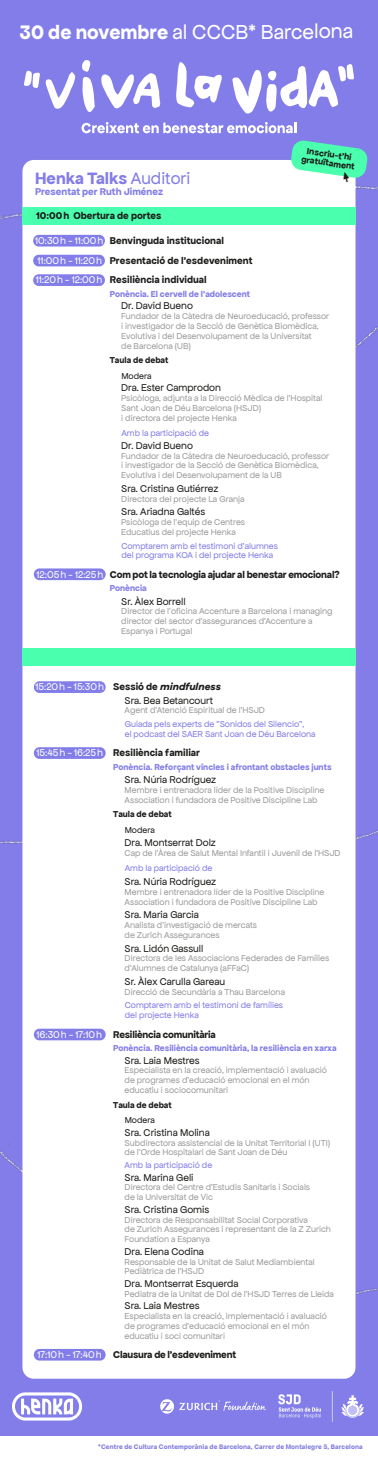
<style>
.page{position:relative;width:378px;height:1458px;background:#fff}
.page>*{position:absolute;margin:0;border:0;box-sizing:border-box;transform-origin:0 0}
.t1{font:21.49px "Apfel Grotezk";color:#fff}
.t2{font:700 17.5px "Apfel Grotezk";color:#827de8}
.t3{font:10.5px "Apfel Grotezk";color:#1d1d1b}
.t4{font:700 10.5px/19.6px "Apfel Grotezk";color:#1d1d1b}
.t5{font:10.5px/19.7px "Apfel Grotezk";color:#fff}
.t6{font:700 10.5px "Apfel Grotezk";letter-spacing:-.02em;color:#1d1d1b}
.t7{font:700 10.5px "Apfel Grotezk";color:#827de8}
.t8{font:italic 700 10.15px "Galano Grotesque";color:#1d1d1b}
.t9{font:700 9.41px/8.8px "Apfel Grotezk";color:#1d1d1b;text-align:center}
.t10{font:9.1px/9.8px "Apfel Grotezk";color:#9c9c9b}
.t11{font:9.1px/9.8px "Apfel Grotezk";color:#827de8}
.t12{font:700 9.1px "Apfel Grotezk";color:#827de8}
.t13{font:700 9.1px "Apfel Grotezk";color:#1d1d1b}
.t14{font:9.1px "Apfel Grotezk";color:#1d1d1b}
.t15{font:700 7px "Apfel Grotezk";letter-spacing:.015em;color:#807ddf}
.s1{font-weight:700;font-size:20.79px}
.s2{font-weight:400}
.s3{font-family:"Apfel Grotezk";font-style:normal;font-size:10.5px}
</style>
<div class="page">
<div style="left:0;top:0;width:378px;height:1435px;background:#827de8"></div>
<img style="left:356px;top:829px;width:22px;height:11px">
<div style="left:22px;top:160px;width:334px;height:1218px;background:#fff;border-radius:11px"></div>
<img style="left:12px;top:1392px;width:70px;height:28px">
<img style="left:160px;top:1391px;width:203px;height:29px">
<div style="left:22px;top:207px;width:334px;height:17px;background:#4affae"></div>
<svg style="left:82px;top:122px;width:214px;height:11px"></svg>
<div style="left:22px;top:648px;width:334px;height:17px;background:#4affae"></div>
<div style="left:33px;top:235px;width:72px;height:11px;background:#827de8;border-radius:6px"></div>
<div style="left:33px;top:255px;width:72px;height:11px;background:#827de8;border-radius:6px"></div>
<div style="left:33px;top:274px;width:72px;height:12px;background:#827de8;border-radius:6px"></div>
<div style="left:34px;top:568px;width:72px;height:12px;background:#827de8;border-radius:6px"></div>
<div style="left:34px;top:681px;width:72px;height:12px;background:#827de8;border-radius:6px"></div>
<div style="left:34px;top:747px;width:72px;height:11px;background:#827de8;border-radius:6px"></div>
<div style="left:34px;top:1028px;width:72px;height:12px;background:#827de8;border-radius:6px"></div>
<div style="left:34px;top:1348px;width:72px;height:12px;background:#827de8;border-radius:6px"></div>
<svg style="left:24px;top:70px;width:16px;height:18px"></svg>
<svg style="left:101px;top:73px;width:59px;height:36px"></svg>
<svg style="left:46px;top:72px;width:29px;height:37px"></svg>
<svg style="left:176px;top:62px;width:46px;height:45px"></svg>
<svg style="left:82px;top:60px;width:13px;height:52px"></svg>
<svg style="left:232px;top:64px;width:122px;height:50px"></svg>
<svg style="left:291px;top:140px;width:77px;height:42px"></svg>
<h1 class="t1" style="left:20px;top:20px;width:335px"><span class="s1">30 de novembre</span> al CCCB* Barcelona</h1>
<p class="t9" style="left:303px;top:146px;width:55px;rotate:8deg">Inscriu-t’hi gratuïtament</p>
<h2 class="t2" style="left:35px;top:168px;width:157px">Henka Talks <span class="s2">Auditori</span></h2>
<p class="t7" style="left:35px;top:186px;width:129px">Presentat per Ruth Jiménez</p>
<p class="t4" style="left:36px;top:206px;width:127px">10:00h Obertura de portes</p>
<p class="t4" style="left:110px;top:231px;width:144px">Benvinguda institucional<br>Presentació de l’esdeveniment<br>Resiliència individual</p>
<p class="t12" style="left:110px;top:288px;width:142px">Ponència. El cervell de l'adolescent</p>
<p class="t3" style="left:121px;top:300px;width:73px">Dr. David Bueno</p>
<p class="t10" style="left:121px;top:311px;width:210px">Fundador de la Càtedra de Neuroeducació, professor i investigador de la Secció de Genètica Biomèdica, Evolutiva i del Desenvolupament de la Universitat<br>de Barcelona (UB)</p>
<p class="t13" style="left:110px;top:355px;width:60px">Taula de debat</p>
<p class="t14" style="left:121px;top:371px;width:32px">Modera</p>
<p class="t3" style="left:121px;top:382px;width:101px">Dra. Ester Camprodon</p>
<p class="t10" style="left:121px;top:393px;width:203px">Psicòloga, adjunta a la Direcció Mèdica de l'Hospital<br>Sant Joan de Déu Barcelona (HSJD)<br>i directora del projecte Henka</p>
<p class="t11" style="left:121px;top:428px;width:89px">Amb la participació de</p>
<p class="t3" style="left:121px;top:440px;width:73px">Dr. David Bueno</p>
<p class="t10" style="left:121px;top:451px;width:210px">Fundador de la Càtedra de Neuroeducació, professor i investigador de la Secció de Genètica Biomèdica,<br>Evolutiva i del Desenvolupament de la UB</p>
<p class="t3" style="left:121px;top:483px;width:99px">Sra. Cristina Gutiérrez</p>
<p class="t10" style="left:121px;top:494px;width:125px">Directora del projecte La Granja</p>
<p class="t3" style="left:121px;top:506px;width:85px">Sra. Ariadna Galtés</p>
<p class="t10" style="left:121px;top:517px;width:125px">Psicòloga de l'equip de Centres<br>Educatius del projecte Henka</p>
<p class="t11" style="left:121px;top:540px;width:158px">Comptarem amb el testimoni d'alumnes del programa KOA i del projecte Henka</p>
<p class="t6" style="left:110px;top:568px;width:231px">Com pot la tecnologia ajudar al benestar emocional?</p>
<p class="t12" style="left:110px;top:583px;width:39px">Ponència</p>
<p class="t3" style="left:121px;top:595px;width:66px">Sr. Àlex Borrell</p>
<p class="t10" style="left:121px;top:606px;width:213px">Director de l'oficina Accenture a Barcelona i managing director del sector d'assegurances d’Accenture a<br>Espanya i Portugal</p>
<p class="t5" style="left:35px;top:231px;width:70px">10:30h - 11:00h<br>11:00h - 11:20h<br>11:20h - 12:00h</p>
<p class="t5" style="left:37px;top:564px;width:68px">12:05h - 12:25h</p>
<p class="t5" style="left:35px;top:677px;width:70px">15:20h - 15:30h</p>
<p class="t5" style="left:37px;top:743px;width:68px">15:45h - 16:25h</p>
<p class="t5" style="left:37px;top:1024px;width:67px">16:30h - 17:10h</p>
<p class="t5" style="left:38px;top:1344px;width:66px">17:10h - 17:40h</p>
<p class="t8" style="left:113px;top:680px;width:109px"><span class="s3">Sessió de</span> mindfulness</p>
<p class="t3" style="left:125px;top:694px;width:90px">Sra. Bea Betancourt</p>
<p class="t10" style="left:125px;top:705px;width:142px">Agent d'Atenció Espiritual de l’HSJD</p>
<p class="t11" style="left:125px;top:719px;width:192px">Guiada pels experts de "Sonidos del Silencio",<br>el podcast del SAER Sant Joan de Déu Barcelona</p>
<p class="t4" style="left:113px;top:743px;width:88px">Resiliència familiar</p>
<p class="t12" style="left:113px;top:761px;width:220px">Ponència. Reforçant vincles i afrontant obstacles junts</p>
<p class="t3" style="left:125px;top:774px;width:93px">Sra. Núria Rodríguez</p>
<p class="t10" style="left:125px;top:785px;width:201px">Membre i entrenadora líder de la Positive Discipline<br>Association i fundadora de Positive Discipline Lab</p>
<p class="t13" style="left:113px;top:809px;width:60px">Taula de debat</p>
<p class="t14" style="left:125px;top:825px;width:32px">Modera</p>
<p class="t3" style="left:125px;top:837px;width:93px">Dra. Montserrat Dolz</p>
<p class="t10" style="left:125px;top:848px;width:217px">Cap de l’Àrea de Salut Mental Infantil i Juvenil de l’HSJD</p>
<p class="t11" style="left:125px;top:863px;width:89px">Amb la participació de</p>
<p class="t3" style="left:125px;top:876px;width:93px">Sra. Núria Rodríguez</p>
<p class="t10" style="left:125px;top:887px;width:201px">Membre i entrenadora líder de la Positive Discipline<br>Association i fundadora de Positive Discipline Lab</p>
<p class="t3" style="left:125px;top:909px;width:76px">Sra. Maria Garcia</p>
<p class="t10" style="left:125px;top:920px;width:134px">Analista d'investigació de mercats de Zurich Assegurances</p>
<p class="t3" style="left:125px;top:942px;width:80px">Sra. Lidón Gassull</p>
<p class="t10" style="left:125px;top:953px;width:206px">Directora de les Associacions Federades de Famílies d'Alumnes de Catalunya (aFFaC)</p>
<p class="t3" style="left:125px;top:975px;width:102px">Sr. Àlex Carulla Gareau</p>
<p class="t10" style="left:125px;top:986px;width:162px">Direcció de Secundària a Thau Barcelona</p>
<p class="t11" style="left:125px;top:1000px;width:160px">Comptarem amb el testimoni de famílies del projecte Henka</p>
<p class="t6" style="left:113px;top:1028px;width:104px">Resiliència comunitària</p>
<p class="t12" style="left:113px;top:1042px;width:225px">Ponència. Resiliència comunitària, la resiliència en xarxa</p>
<p class="t3" style="left:125px;top:1054px;width:76px">Sra. Laia Mestres</p>
<p class="t10" style="left:125px;top:1065px;width:204px">Especialista en la creació, implementació i avaluació de programes d'educació emocional en el món educatiu i sociocomunitari</p>
<p class="t13" style="left:113px;top:1099px;width:60px">Taula de debat</p>
<p class="t14" style="left:125px;top:1115px;width:32px">Modera</p>
<p class="t3" style="left:125px;top:1126px;width:87px">Sra. Cristina Molina</p>
<p class="t10" style="left:125px;top:1137px;width:207px">Subdirectora assistencial de la Unitat Territorial I (UTI) de l’Orde Hospitalari de Sant Joan de Déu</p>
<p class="t11" style="left:125px;top:1160px;width:89px">Amb la participació de</p>
<p class="t3" style="left:125px;top:1171px;width:70px">Sra. Marina Geli</p>
<p class="t10" style="left:125px;top:1182px;width:187px">Directora del Centre d’Estudis Sanitaris i Socials de la Universitat de Vic</p>
<p class="t3" style="left:125px;top:1203px;width:86px">Sra. Cristina Gomis</p>
<p class="t10" style="left:125px;top:1214px;width:208px">Directora de Responsabilitat Social Corporativa<br>de Zurich Assegurances i representant de la Z Zurich<br>Foundation a Espanya</p>
<p class="t3" style="left:125px;top:1245px;width:81px">Dra. Elena Codina</p>
<p class="t10" style="left:125px;top:1256px;width:192px">Responsable de la Unitat de Salut Mediambiental<br>Pediàtrica de l’HSJD</p>
<p class="t3" style="left:125px;top:1277px;width:116px">Dra. Montserrat Esquerda</p>
<p class="t10" style="left:125px;top:1288px;width:211px">Pediatra de la Unitat de Dol de l'HSJD Terres de Lleida</p>
<p class="t3" style="left:125px;top:1300px;width:76px">Sra. Laia Mestres</p>
<p class="t10" style="left:125px;top:1311px;width:204px">Especialista en la creació, implementació i avaluació de programes d'educació emocional en el món educatiu i soci comunitari</p>
<p class="t6" style="left:113px;top:1348px;width:125px">Clausura de l’esdeveniment</p>
<p class="t15" style="left:98px;top:1442px;width:266px">*Centre de Cultura Contemporània de Barcelona, Carrer de Montalegre 5, Barcelona</p>
</div>
